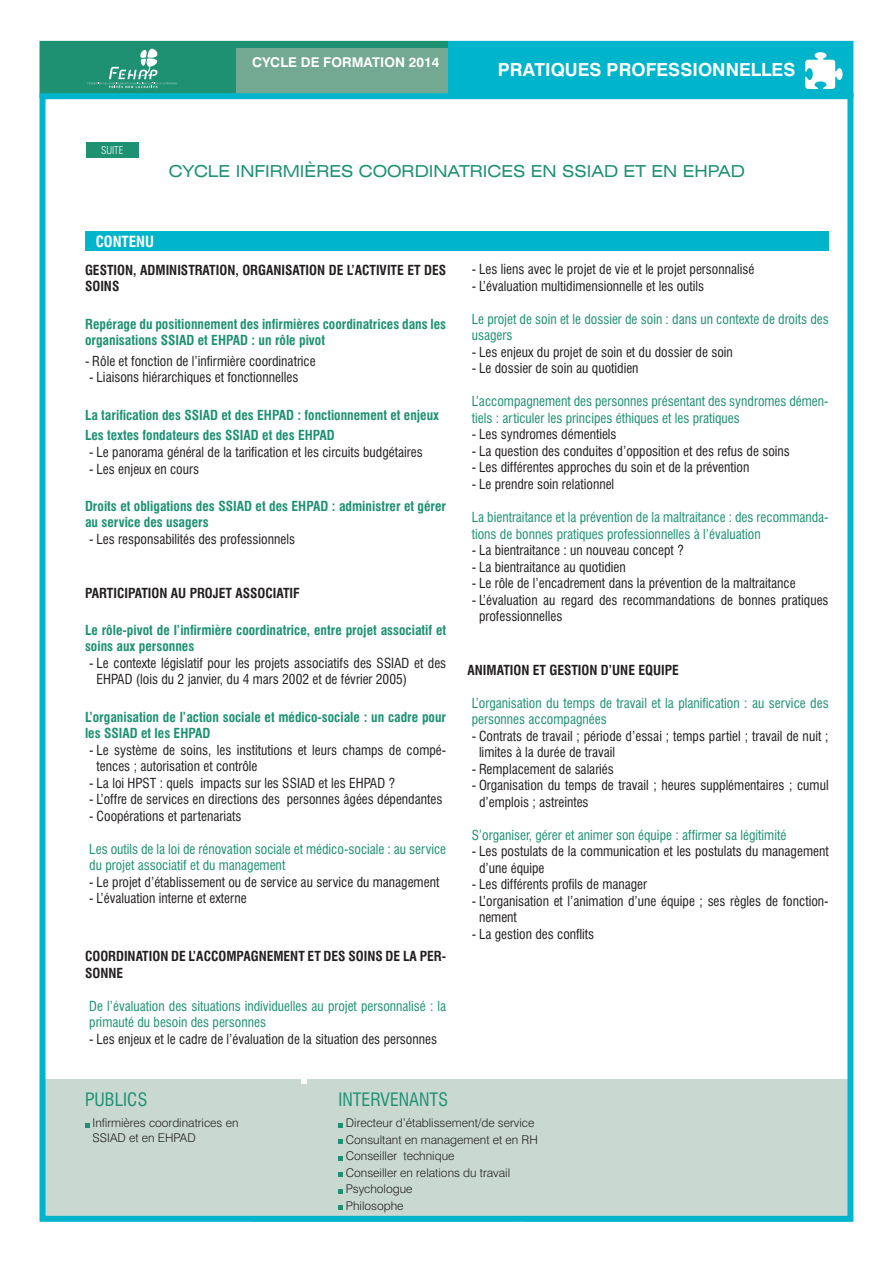
<style>
.page{position:relative;width:893px;height:1263px;background:#fff}
.page>*{position:absolute;margin:0;border:0;box-sizing:border-box;transform-origin:0 0}
.t1{font:700 18px "Swiss 721 BT";color:#fff}
.t2{font:condensed 18px "Swiss 721 BT";color:#1d9172}
.SS_TITRE{font:expanded 16.5px "Swiss 721 BT";color:#1d9172}
.t3{font:700 condensed 15px "Swiss 721 BT";color:#fff}
.CORP_CONTENU{font:condensed 13.5px/16.5px "Swiss 721 BT";color:#231f20}
.CORP_CONTENU-2{font:condensed 13.5px/16.5px "Swiss 721 BT";color:#1d9172}
.TITRE_CONTENU{font:700 condensed 13.5px/16.5px "Swiss 721 BT";color:#1d9172}
.TITRE_CONTENU-2{font:700 condensed 13.5px/16.5px "Swiss 721 BT";color:#231f20}
.TITRE_CONTENU-3{font:condensed 13.5px "Swiss 721 BT";color:#231f20}
.t4{font:700 13.5px "Swiss 721 BT";color:#fff}
.CORP_BANDEAU_DU_BAS{font:300 12px/14.4px "Swiss 721 BT";color:#231f20}
.t5{font:300 condensed 10.5px "Swiss 721 BT";color:#fff}
</style>
<div class="page">
<div style="left:251px;top:1084px;width:268px;height:138px;background:#c9d9d1"></div>
<div style="left:40px;top:41px;width:408px;height:57px;background:#1d9172"></div>
<div style="left:448px;top:41px;width:405px;height:57px;background:#00b5cb"></div>
<svg style="left:88px;top:48px;width:89px;height:40px"></svg>
<div style="left:236px;top:49px;width:212px;height:46px;background:#73a993"></div>
<svg style="left:805px;top:52px;width:38px;height:37px"></svg>
<div style="left:43px;top:1079px;width:258px;height:141px;background:#c9d9d1"></div>
<div style="left:307px;top:1079px;width:543px;height:141px;background:#c9d9d1"></div>
<div style="left:85px;top:231px;width:744px;height:20px;background:#00b5cb"></div>
<svg style="left:338px;top:1123px;width:5px;height:4px"></svg>
<svg style="left:338px;top:1139px;width:5px;height:5px"></svg>
<svg style="left:338px;top:1156px;width:5px;height:4px"></svg>
<svg style="left:338px;top:1172px;width:5px;height:5px"></svg>
<svg style="left:338px;top:1189px;width:5px;height:4px"></svg>
<svg style="left:338px;top:1206px;width:5px;height:4px"></svg>
<svg style="left:85px;top:1123px;width:4px;height:4px"></svg>
<div style="left:86px;top:143px;width:53px;height:15px;background:#1d9172"></div>
<div style="left:40px;top:93px;width:813px;height:1129px;border:6px solid #00b5cb"></div>
<p class="t5" style="left:101px;top:144px;width:24px">SUITE</p>
<p class="t4" style="left:252px;top:53px;width:189px">CYCLE DE FORMATION 2014</p>
<p class="t1" style="left:498px;top:59px;width:299px">PRATIQUES PROFESSIONNELLES</p>
<p class="SS_TITRE" style="left:169px;top:162px;width:578px">CYCLE INFIRMIÈRES COORDINATRICES EN SSIAD ET EN EHPAD</p>
<p class="t3" style="left:96px;top:232px;width:60px">CONTENU</p>
<p class="TITRE_CONTENU-2" style="left:85px;top:262px;width:363px">GESTION, ADMINISTRATION, ORGANISATION DE L’ACTIVITE ET DES<br>SOINS</p>
<p class="TITRE_CONTENU" style="left:85px;top:316px;width:363px">Repérage du positionnement des infirmières coordinatrices dans les organisations SSIAD et EHPAD : un rôle pivot</p>
<p class="TITRE_CONTENU-3" style="left:85px;top:353px;width:232px">- Rôle et fonction de l’infirmière coordinatrice</p>
<p class="CORP_CONTENU" style="left:89px;top:369px;width:211px">- Liaisons hiérarchiques et fonctionnelles</p>
<p class="TITRE_CONTENU" style="left:85px;top:407px;width:356px">La tarification des SSIAD et des EHPAD : fonctionnement et enjeux</p>
<p class="TITRE_CONTENU" style="left:85px;top:427px;width:251px">Les textes fondateurs des SSIAD et des EHPAD</p>
<p class="CORP_CONTENU" style="left:89px;top:444px;width:335px">- Le panorama général de la tarification et les circuits budgétaires</p>
<p class="CORP_CONTENU" style="left:89px;top:460px;width:111px">- Les enjeux en cours</p>
<p class="TITRE_CONTENU" style="left:85px;top:498px;width:363px">Droits et obligations des SSIAD et des EHPAD : administrer et gérer au service des usagers</p>
<p class="CORP_CONTENU" style="left:89px;top:531px;width:207px">- Les responsabilités des professionnels</p>
<p class="TITRE_CONTENU-2" style="left:85px;top:584px;width:216px">PARTICIPATION AU PROJET ASSOCIATIF</p>
<p class="TITRE_CONTENU" style="left:85px;top:622px;width:363px">Le rôle-pivot de l’infirmière coordinatrice, entre projet associatif et soins aux personnes</p>
<p class="CORP_CONTENU" style="left:97px;top:655px;width:351px;text-indent:-7px">- Le contexte législatif pour les projets associatifs des SSIAD et des<br>EHPAD (lois du 2 janvier, du 4 mars 2002 et de février 2005)</p>
<p class="TITRE_CONTENU" style="left:85px;top:708px;width:363px">L’organisation de l’action sociale et médico-sociale : un cadre pour les SSIAD et les EHPAD</p>
<p class="CORP_CONTENU" style="left:97px;top:741px;width:351px;text-indent:-7px">- Le système de soins, les institutions et leurs champs de compé&shy;tences ; autorisation et contrôle</p>
<p class="CORP_CONTENU" style="left:89px;top:774px;width:307px">- La loi HPST : quels impacts sur les SSIAD et les EHPAD ?</p>
<p class="CORP_CONTENU" style="left:89px;top:791px;width:355px">- L’offre de services en directions des personnes âgées dépendantes</p>
<p class="CORP_CONTENU" style="left:89px;top:807px;width:154px">- Coopérations et partenariats</p>
<p class="CORP_CONTENU-2" style="left:89px;top:840px;width:358px">Les outils de la loi de rénovation sociale et médico-sociale : au service du projet associatif et du management</p>
<p class="CORP_CONTENU" style="left:89px;top:873px;width:352px">- Le projet d’établissement ou de service au service du management</p>
<p class="CORP_CONTENU" style="left:89px;top:890px;width:159px">- L’évaluation interne et externe</p>
<p class="TITRE_CONTENU-2" style="left:85px;top:948px;width:363px">COORDINATION DE L’ACCOMPAGNEMENT ET DES SOINS DE LA PER-<br>SONNE</p>
<p class="CORP_CONTENU-2" style="left:89px;top:997px;width:358px">De l’évaluation des situations individuelles au projet personnalisé : la primauté du besoin des personnes</p>
<p class="CORP_CONTENU" style="left:89px;top:1030px;width:349px">- Les enjeux et le cadre de l’évaluation de la situation des personnes</p>
<p class="CORP_CONTENU" style="left:472px;top:261px;width:284px">- Les liens avec le projet de vie et le projet personnalisé</p>
<p class="CORP_CONTENU" style="left:472px;top:278px;width:234px">- L’évaluation multidimensionnelle et les outils</p>
<p class="CORP_CONTENU-2" style="left:472px;top:311px;width:358px">Le projet de soin et le dossier de soin : dans un contexte de droits des usagers</p>
<p class="CORP_CONTENU" style="left:472px;top:344px;width:263px">- Les enjeux du projet de soin et du dossier de soin</p>
<p class="CORP_CONTENU" style="left:472px;top:360px;width:168px">- Le dossier de soin au quotidien</p>
<p class="CORP_CONTENU-2" style="left:472px;top:393px;width:358px">L’accompagnement des personnes présentant des syndromes démen&shy;tiels : articuler les principes éthiques et les pratiques</p>
<p class="CORP_CONTENU" style="left:472px;top:426px;width:146px">- Les syndromes démentiels</p>
<p class="CORP_CONTENU" style="left:472px;top:443px;width:320px">- La question des conduites d’opposition et des refus de soins</p>
<p class="CORP_CONTENU" style="left:472px;top:459px;width:279px">- Les différentes approches du soin et de la prévention</p>
<p class="CORP_CONTENU" style="left:472px;top:476px;width:144px">- Le prendre soin relationnel</p>
<p class="CORP_CONTENU-2" style="left:472px;top:509px;width:358px">La bientraitance et la prévention de la maltraitance : des recommanda&shy;tions de bonnes pratiques professionnelles à l’évaluation</p>
<p class="CORP_CONTENU" style="left:472px;top:542px;width:214px">- La bientraitance : un nouveau concept ?</p>
<p class="CORP_CONTENU" style="left:472px;top:558px;width:156px">- La bientraitance au quotidien</p>
<p class="CORP_CONTENU" style="left:472px;top:575px;width:325px">- Le rôle de l’encadrement dans la prévention de la maltraitance</p>
<p class="CORP_CONTENU" style="left:479px;top:591px;width:351px;text-indent:-7px">- L’évaluation au regard des recommandations de bonnes pratiques professionnelles</p>
<p class="TITRE_CONTENU-2" style="left:467px;top:662px;width:213px">ANIMATION ET GESTION D’UNE EQUIPE</p>
<p class="CORP_CONTENU-2" style="left:472px;top:695px;width:358px">L’organisation du temps de travail et la planification : au service des personnes accompagnées</p>
<p class="CORP_CONTENU" style="left:479px;top:728px;width:351px;text-indent:-7px">- Contrats de travail ; période d’essai ; temps partiel ; travail de nuit ; limites à la durée de travail</p>
<p class="CORP_CONTENU" style="left:472px;top:761px;width:144px">- Remplacement de salariés</p>
<p class="CORP_CONTENU" style="left:479px;top:777px;width:351px;text-indent:-7px">- Organisation du temps de travail ; heures supplémentaires ; cumul d’emplois ; astreintes</p>
<p class="CORP_CONTENU-2" style="left:472px;top:827px;width:316px">S’organiser, gérer et animer son équipe : affirmer sa légitimité</p>
<p class="CORP_CONTENU" style="left:479px;top:843px;width:351px;text-indent:-7px">- Les postulats de la communication et les postulats du management d’une équipe</p>
<p class="CORP_CONTENU" style="left:472px;top:876px;width:177px">- Les différents profils de manager</p>
<p class="CORP_CONTENU" style="left:479px;top:893px;width:351px;text-indent:-7px">- L’organisation et l’animation d’une équipe ; ses règles de fonction&shy;nement</p>
<p class="CORP_CONTENU" style="left:472px;top:926px;width:124px">- La gestion des conflits</p>
<p class="t2" style="left:85px;top:1088px;width:64px">PUBLICS</p>
<p class="CORP_BANDEAU_DU_BAS" style="left:92px;top:1116px;width:148px">Infirmières coordinatrices en<br>SSIAD et en EHPAD</p>
<p class="t2" style="left:338px;top:1088px;width:111px">INTERVENANTS</p>
<p class="CORP_BANDEAU_DU_BAS" style="left:346px;top:1116px;width:190px">Directeur d’établissement/de service</p>
<p class="CORP_BANDEAU_DU_BAS" style="left:346px;top:1132px;width:193px">Consultant en management et en RH</p>
<p class="CORP_BANDEAU_DU_BAS" style="left:346px;top:1149px;width:110px">Conseiller technique</p>
<p class="CORP_BANDEAU_DU_BAS" style="left:346px;top:1165px;width:166px">Conseiller en relations du travail</p>
<p class="CORP_BANDEAU_DU_BAS" style="left:346px;top:1182px;width:68px">Psychologue</p>
<p class="CORP_BANDEAU_DU_BAS" style="left:346px;top:1198px;width:59px">Philosophe</p>
</div>
